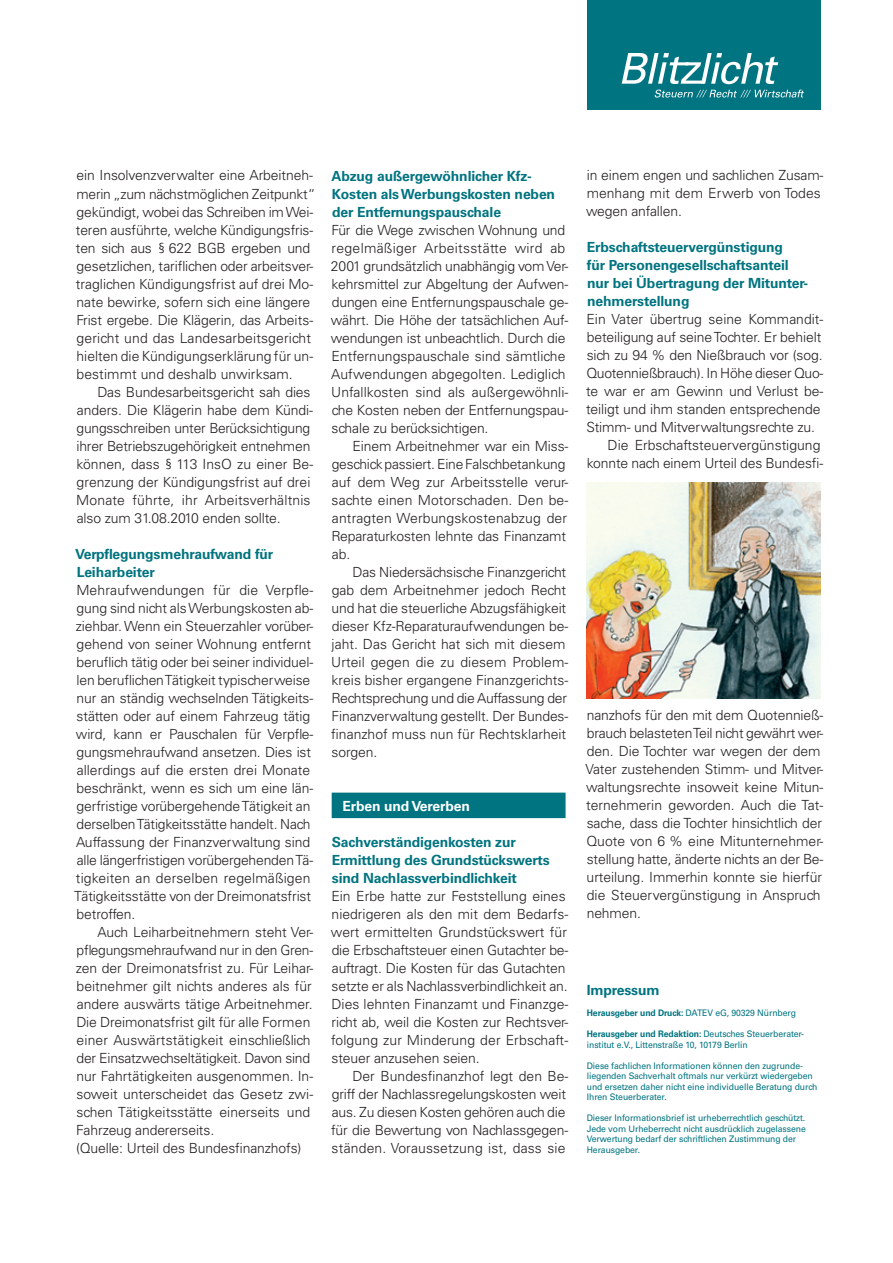
<style>
.page{position:relative;width:893px;height:1263px;background:#fff}
.page>*{position:absolute;margin:0;border:0;box-sizing:border-box;transform-origin:0 0}
.t1{font:300 13.95px/18px "Univers LT Std";letter-spacing:-.01em;color:#231f20}
.t2{font:700 13.95px/18px "Univers LT Std";letter-spacing:-.01em;color:#007480}
.t3{font:700 13.95px "Univers LT Std";letter-spacing:-.01em;color:#fff}
.t4{font:9px/10.5px "Univers LT Std";letter-spacing:-.01em;color:#007480;scale:.96 1}
.s1{font-weight:700}
</style>
<div class="page">
<div style="left:587px;top:0;width:234px;height:110px;background:#007480"></div>
<svg style="left:622px;top:53px;width:156px;height:31px"></svg>
<svg style="left:655px;top:90px;width:149px;height:8px"></svg>
<div style="left:332px;top:793px;width:234px;height:25px;background:#007480"></div>
<img style="left:587px;top:483px;width:234px;height:216px">
<p class="t1" style="left:76px;top:166px;width:241px">ein Insolvenzverwalter eine Arbeitneh&shy;merin „zum nächstmöglichen Zeitpunkt“ gekündigt, wobei das Schreiben im Wei&shy;teren ausführte, welche Kündigungsfris&shy;ten sich aus § 622 BGB ergeben und gesetzlichen, tariflichen oder arbeitsver&shy;traglichen Kündigungsfrist auf drei Mo&shy;nate bewirke, sofern sich eine längere Frist ergebe. Die Klägerin, das Arbeits&shy;gericht und das Landesarbeitsgericht hielten die Kündigungserklärung für un&shy;bestimmt und deshalb unwirksam.</p>
<p class="t1" style="left:76px;top:383px;width:238px;text-indent:21px">Das Bundesarbeitsgericht sah dies anders. Die Klägerin habe dem Kündi&shy;gungsschreiben unter Berücksichtigung ihrer Betriebszugehörigkeit entnehmen können, dass § 113 InsO zu einer Be&shy;grenzung der Kündigungsfrist auf drei Monate führte, ihr Arbeitsverhältnis also zum 31.08.2010 enden sollte.</p>
<p class="t2" style="left:75px;top:545px;width:200px">Verpflegungsmehraufwand für<br>Leiharbeiter</p>
<p class="t1" style="left:74px;top:581px;width:240px">Mehraufwendungen für die Verpfle&shy;gung sind nicht als Werbungskosten ab&shy;ziehbar. Wenn ein Steuerzahler vorüber&shy;gehend von seiner Wohnung entfernt beruflich tätig oder bei seiner individuel&shy;len beruflichen Tätigkeit typischerweise nur an ständig wechselnden Tätigkeits&shy;stätten oder auf einem Fahrzeug tätig wird, kann er Pauschalen für Verpfle&shy;gungsmehraufwand ansetzen. Dies ist allerdings auf die ersten drei Monate beschränkt, wenn es sich um eine län&shy;gerfristige vorübergehende Tätigkeit an derselben Tätigkeitsstätte handelt. Nach Auffassung der Finanzverwaltung sind alle längerfristigen vorübergehenden Tä&shy;tigkeiten an derselben regelmäßigen Tätigkeitsstätte von der Dreimonatsfrist betroffen.</p>
<p class="t1" style="left:76px;top:923px;width:239px;text-indent:22px">Auch Leiharbeitnehmern steht Ver&shy;pflegungsmehraufwand nur in den Gren&shy;zen der Dreimonatsfrist zu. Für Leihar&shy;beitnehmer gilt nichts anderes als für andere auswärts tätige Arbeitnehmer.<br>Die Dreimonatsfrist gilt für alle Formen einer Auswärtstätigkeit einschließlich der Einsatzwechseltätigkeit. Davon sind nur Fahrtätigkeiten ausgenommen. In&shy;soweit unterscheidet das Gesetz zwi&shy;schen Tätigkeitsstätte einerseits und Fahrzeug andererseits.<br>(Quelle: Urteil des Bundesfinanzhofs)</p>
<p class="t2" style="left:331px;top:167px;width:225px">Abzug außergewöhnlicher Kfz-<br>Kosten als Werbungskosten neben der Entfernungspauschale</p>
<p class="t1" style="left:331px;top:221px;width:239px">Für die Wege zwischen Wohnung und regelmäßiger Arbeitsstätte wird ab 2001 grundsätzlich unabhängig vom Ver&shy;kehrsmittel zur Abgeltung der Aufwen&shy;dungen eine Entfernungspauschale ge&shy;währt. Die Höhe der tatsächlichen Auf&shy;wendungen ist unbeachtlich. Durch die Entfernungspauschale sind sämtliche Aufwendungen abgegolten. Lediglich Unfallkosten sind als außergewöhnli&shy;che Kosten neben der Entfernungspau&shy;schale zu berücksichtigen.</p>
<p class="t1" style="left:331px;top:437px;width:238px;text-indent:21px">Einem Arbeitnehmer war ein Miss&shy;geschick passiert. Eine Falschbetankung auf dem Weg zur Arbeitsstelle verur&shy;sachte einen Motorschaden. Den be&shy;antragten Werbungskostenabzug der<br>Reparaturkosten lehnte das Finanzamt ab.</p>
<p class="t1" style="left:331px;top:563px;width:239px;text-indent:21px">Das Niedersächsische Finanzgericht gab dem Arbeitnehmer jedoch Recht und hat die steuerliche Abzugsfähigkeit dieser Kfz-Reparaturaufwendungen be&shy;jaht. Das Gericht hat sich mit diesem Urteil gegen die zu diesem Problem&shy;kreis bisher ergangene Finanzgerichts-Rechtsprechung und die Auffassung der Finanzverwaltung gestellt. Der Bundes&shy;finanzhof muss nun für Rechtsklarheit sorgen.</p>
<p class="t3" style="left:342px;top:797px;width:129px">Erben und Vererben</p>
<p class="t2" style="left:332px;top:833px;width:220px">Sachverständigenkosten zur<br>Ermittlung des Grundstückswerts sind Nachlassverbindlichkeit</p>
<p class="t1" style="left:331px;top:887px;width:239px">Ein Erbe hatte zur Feststellung eines niedrigeren als den mit dem Bedarfs&shy;wert ermittelten Grundstückswert für die Erbschaftsteuer einen Gutachter be&shy;auftragt. Die Kosten für das Gutachten setzte er als Nachlassverbindlichkeit an.<br>Dies lehnten Finanzamt und Finanzge&shy;richt ab, weil die Kosten zur Rechtsver&shy;folgung zur Minderung der Erbschaft&shy;steuer anzusehen seien.</p>
<p class="t1" style="left:331px;top:1067px;width:239px;text-indent:21px">Der Bundesfinanzhof legt den Be&shy;griff der Nachlassregelungskosten weit aus. Zu diesen Kosten gehören auch die für die Bewertung von Nachlassgegen&shy;ständen. Voraussetzung ist, dass sie</p>
<p class="t1" style="left:586px;top:167px;width:239px">in einem engen und sachlichen Zusam&shy;menhang mit dem Erwerb von Todes wegen anfallen.</p>
<p class="t2" style="left:587px;top:239px;width:223px">Erbschaftsteuervergünstigung<br>für Personengesellschaftsanteil nur bei Übertragung der Mitunter&shy;nehmerstellung</p>
<p class="t1" style="left:586px;top:310px;width:238px">Ein Vater übertrug seine Kommandit-</p>
<p class="t1" style="left:587px;top:328px;width:236px">beteiligung auf seine Tochter. Er behielt</p>
<p class="t1" style="left:587px;top:346px;width:238px">sich zu 94 % den Nießbrauch vor (sog.</p>
<p class="t1" style="left:586px;top:364px;width:239px">Quotennießbrauch). In Höhe dieser Quo-</p>
<p class="t1" style="left:586px;top:382px;width:239px">te war er am Gewinn und Verlust be-</p>
<p class="t1" style="left:586px;top:400px;width:236px">teiligt und ihm standen entsprechende</p>
<p class="t1" style="left:586px;top:418px;width:230px">Stimm- und Mitverwaltungsrechte zu.</p>
<p class="t1" style="left:608px;top:436px;width:214px">Die Erbschaftsteuervergünstigung</p>
<p class="t1" style="left:587px;top:454px;width:238px">konnte nach einem Urteil des Bundesfi-</p>
<p class="t1" style="left:585px;top:706px;width:239px">nanzhofs für den mit dem Quotennieß&shy;brauch belasteten Teil nicht gewährt wer&shy;den. Die Tochter war wegen der dem Vater zustehenden Stimm- und Mitver&shy;waltungsrechte insoweit keine Mitun&shy;ternehmerin geworden. Auch die Tat&shy;sache, dass die Tochter hinsichtlich der Quote von 6 % eine Mitunternehmer&shy;stellung hatte, änderte nichts an der Be&shy;urteilung. Immerhin konnte sie hierfür die Steuervergünstigung in Anspruch nehmen.</p>
<p class="t2" style="left:587px;top:981px;width:74px">Impressum</p>
<p class="t4" style="left:587px;top:1008px;width:219px"><span class="s1">Herausgeber und Druck:</span> DATEV eG, 90329 Nürnberg</p>
<p class="t4" style="left:587px;top:1029px;width:228px"><span class="s1">Herausgeber und Redaktion:</span> Deutsches Steuerberater&shy;institut e.V., Littenstraße 10, 10179 Berlin</p>
<p class="t4" style="left:587px;top:1060px;width:242px">Diese fachlichen Informationen können den zugrunde&shy;liegenden Sachverhalt oftmals nur verkürzt wiedergeben und ersetzen daher nicht eine individuelle Beratung durch Ihren Steuerberater.</p>
<p class="t4" style="left:587px;top:1113px;width:230px">Dieser Informationsbrief ist urheberrechtlich geschützt.<br>Jede vom Urheberrecht nicht ausdrücklich zugelassene Verwertung bedarf der schriftlichen Zustimmung der Herausgeber.</p>
</div>
